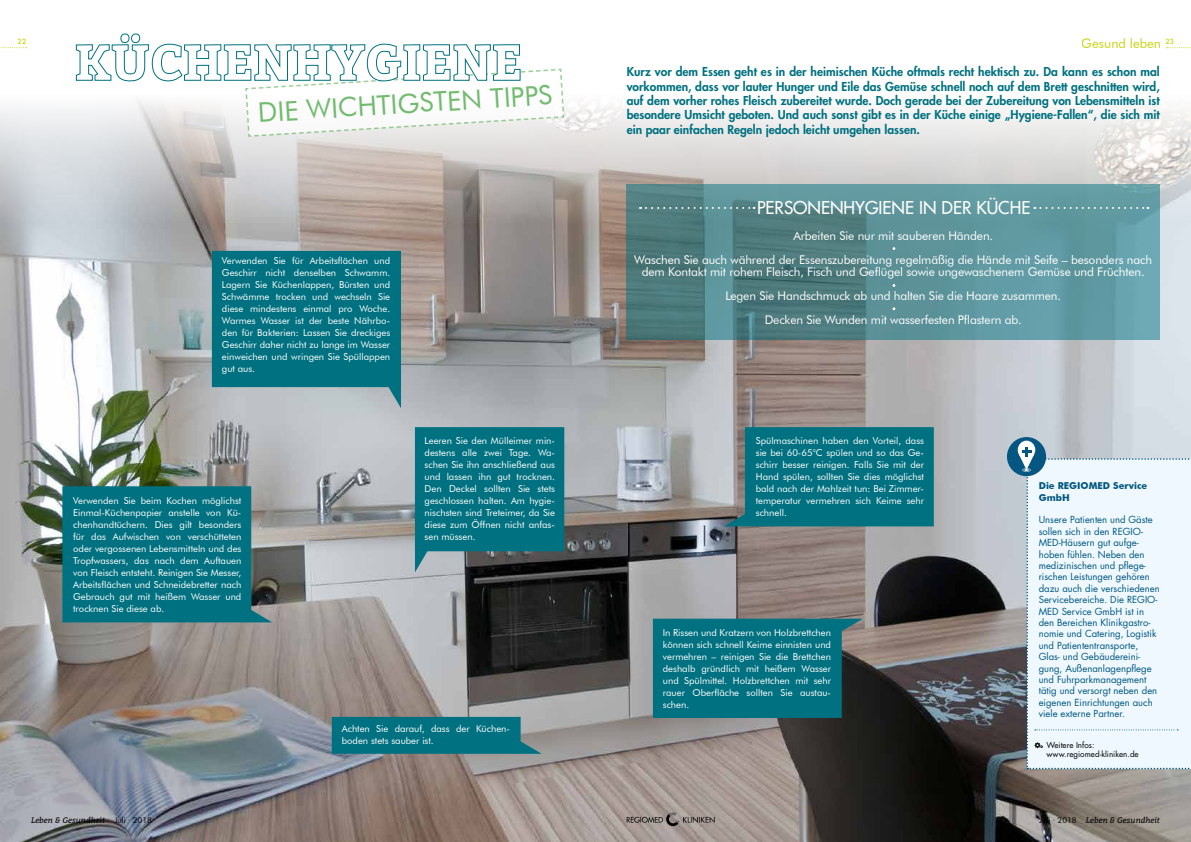
<style>
.page{position:relative;width:1191px;height:842px;background:#fff}
.page>*{position:absolute;margin:0;border:0;box-sizing:border-box;transform-origin:0 0}
.t1{font:27px "Futura BT";color:#72bb6f}
.t2{font:500 17.2px "Futura Std";color:#fff}
.t3{font:13px "Futura BT";color:#c8d30b}
.t4{font:800 12px/14.4px "Futura Std";color:#007180;text-align:justify}
.t5{font:12px/24px "Futura BT";letter-spacing:-.01em;color:#fff;text-align:center}
.t6{font:9.5px/12px "Futura BT";color:#fff;text-align:justify}
.t7{font:9.5px/11.4px "Futura Std";color:#005680}
.t8{font:700 9.5px/11.4px "Futura BT";color:#005680}
.t9{font:italic 8px "Bitter";color:#020203}
.t10{font:8px/9.6px "Futura Std";color:#000}
.t11{font:500 7px "Futura";color:#c8d30b}
.s1{font-family:"Futura BT";font-style:normal}
</style>
<div class="page">
<img style="left:0;top:224px;width:1191px;height:618px">
<svg style="left:0;top:48px;width:1191px;height:176px"></svg>
<svg style="left:0;top:47px;width:27px;height:1px"></svg>
<svg style="left:1166px;top:47px;width:25px;height:1px"></svg>
<div style="left:1007px;top:437px;width:39px;height:39px;background:#055781;border-radius:50%"></div>
<svg style="left:1017px;top:441px;width:174px;height:328px;background:#e3eef4"></svg>
<svg style="left:212px;top:251px;width:189px;height:157px;background:#187b89"></svg>
<svg style="left:415px;top:427px;width:149px;height:145px;background:#0d6e7b"></svg>
<svg style="left:724px;top:427px;width:209px;height:99px;background:#0f7582"></svg>
<svg style="left:62px;top:486px;width:210px;height:136px;background:#0c727f"></svg>
<svg style="left:626px;top:184px;width:533px;height:156px;background:#598d93"></svg>
<svg style="left:76px;top:48px;width:489px;height:90px"></svg>
<svg style="left:75px;top:33px;width:446px;height:100px"></svg>
<svg style="left:640px;top:207px;width:114px;height:2px"></svg>
<svg style="left:1034px;top:207px;width:114px;height:2px"></svg>
<svg style="left:653px;top:619px;width:210px;height:99px;background:#066c7a"></svg>
<svg style="left:332px;top:717px;width:210px;height:37px;background:#0e7582"></svg>
<svg style="left:626px;top:812px;width:88px;height:14px"></svg>
<p class="t11" style="left:18px;top:37px;width:10px">22</p>
<h3 class="t3" style="left:1081px;top:35px;width:94px">Gesund leben <sup>23</sup></h3>
<h1 class="t1" style="left:257px;top:95px;width:296px;rotate:-3deg">DIE WICHTIGSTEN TIPPS</h1>
<p class="t6" style="left:222px;top:255px;width:170px">Verwenden Sie für Arbeitsflächen und Geschirr nicht denselben Schwamm.<br>Lagern Sie Küchenlappen, Bürsten und Schwämme trocken und wechseln Sie diese mindestens einmal pro Woche.<br>Warmes Wasser ist der beste Nährbo&shy;den für Bakterien: Lassen Sie dreckiges Geschirr daher nicht zu lange im Wasser einweichen und wringen Sie Spüllappen gut aus.</p>
<p class="t4" style="left:626px;top:64px;width:534px">Kurz vor dem Essen geht es in der heimischen Küche oftmals recht hektisch zu. Da kann es schon mal vorkommen, dass vor lauter Hunger und Eile das Gemüse schnell noch auf dem Brett geschnitten wird, auf dem vorher rohes Fleisch zubereitet wurde. Doch gerade bei der Zubereitung von Lebensmitteln ist besondere Umsicht geboten. Und auch sonst gibt es in der Küche einige „Hygiene-Fallen“, die sich mit ein paar einfachen Regeln jedoch leicht umgehen lassen.</p>
<h2 class="t2" style="left:757px;top:197px;width:275px">PERSONENHYGIENE IN DER KÜCHE</h2>
<p class="t5" style="left:634px;top:224px;width:519px">Arbeiten Sie nur mit sauberen Händen.<br>Waschen Sie auch während der Essenszubereitung regelmäßig die Hände mit Seife – besonders nach</p>
<p class="t5" style="left:642px;top:260px;width:504px">dem Kontakt mit rohem Fleisch, Fisch und Geflügel sowie ungewaschenem Gemüse und Früchten.<br>Legen Sie Handschmuck ab und halten Sie die Haare zusammen.<br>Decken Sie Wunden mit wasserfesten Pflastern ab.</p>
<p class="t6" style="left:73px;top:495px;width:170px">Verwenden Sie beim Kochen möglichst Einmal-Küchenpapier anstelle von Kü&shy;chenhandtüchern. Dies gilt besonders für das Aufwischen von verschütteten oder vergossenen Lebensmitteln und des Tropfwassers, das nach dem Auftauen von Fleisch entsteht. Reinigen Sie Messer, Arbeitsflächen und Schneidebretter nach Gebrauch gut mit heißem Wasser und trocknen Sie diese ab.</p>
<p class="t6" style="left:424px;top:435px;width:132px">Leeren Sie den Mülleimer min&shy;destens alle zwei Tage. Wa&shy;schen Sie ihn anschließend aus und lassen ihn gut trocknen.<br>Den Deckel sollten Sie stets geschlossen halten. Am hygie&shy;nischsten sind Treteimer, da Sie diese zum Öffnen nicht anfas&shy;sen müssen.</p>
<p class="t6" style="left:756px;top:435px;width:170px">Spülmaschinen haben den Vorteil, dass sie bei 60-65°C spülen und so das Ge&shy;schirr besser reinigen. Falls Sie mit der Hand spülen, sollten Sie dies möglichst bald nach der Mahlzeit tun: Bei Zimmer&shy;temperatur vermehren sich Keime sehr schnell.</p>
<p class="t6" style="left:342px;top:723px;width:170px">Achten Sie darauf, dass der Küchen&shy;boden stets sauber ist.</p>
<p class="t6" style="left:663px;top:627px;width:170px">In Rissen und Kratzern von Holzbrettchen können sich schnell Keime einnisten und vermehren – reinigen Sie die Brettchen deshalb gründlich mit heißem Wasser und Spülmittel. Holzbrettchen mit sehr rauer Oberfläche sollten Sie austau&shy;schen.</p>
<p class="t8" style="left:1038px;top:480px;width:110px">Die REGIOMED Service<br>GmbH</p>
<p class="t7" style="left:1038px;top:514px;width:122px">Unsere Patienten und Gäste sollen sich in den REGIO-<br>MED-Häusern gut aufge&shy;hoben fühlen. Neben den medizinischen und pflege&shy;rischen Leistungen gehören dazu auch die verschiedenen<br>Servicebereiche. Die REGIO-<br>MED Service GmbH ist in den Bereichen Klinikgastro&shy;nomie und Catering, Logistik und Patiententransporte,<br>Glas- und Gebäudereini&shy;gung, Außenanlagenpflege und Fuhrparkmanagement tätig und versorgt neben den eigenen Einrichtungen auch viele externe Partner.</p>
<p class="t10" style="left:1046px;top:740px;width:94px">Weitere Infos: www.regiomed-kliniken.de</p>
<p class="t9" style="left:31px;top:814px;width:122px">Leben &amp; Gesundheit <span class="s1">Juli ∙ 2018</span></p>
<p class="t9" style="left:1039px;top:814px;width:122px"><span class="s1">Juli ∙ 2018</span> Leben &amp; Gesundheit</p>
</div>
